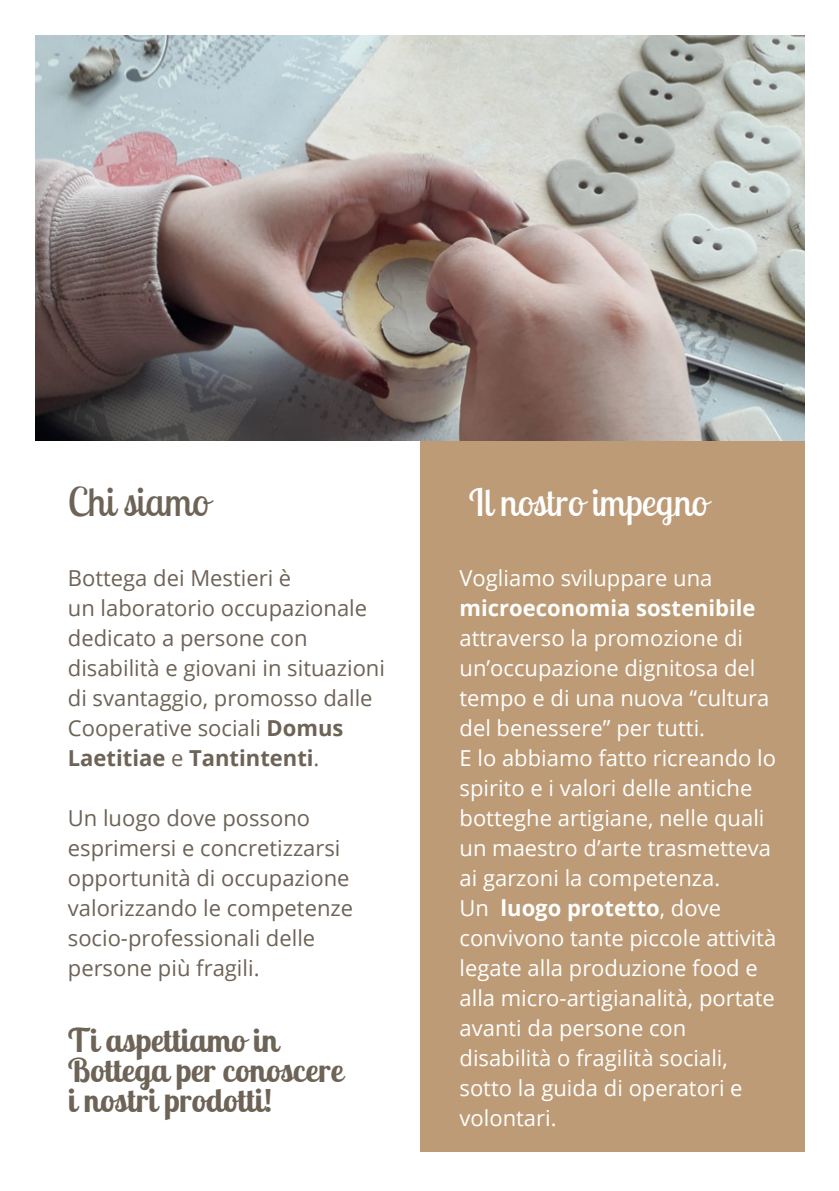
<style>
.page{position:relative;width:839px;height:1191px;background:#fff}
.page>*{position:absolute;margin:0;border:0;box-sizing:border-box;transform-origin:0 0}
.t1{font:39.6px "Lobster Two";color:#6d6357}
.t2{font:37.6px "Lobster Two";color:#fff}
.t3{font:700 32.8px/30px "Lobster Two";color:#6d6357}
.t4{font:22px/30px "Open Sans";color:#fff}
.t5{font:22px/30px "Open Sans";color:#6d6357}
.s1{font-weight:700}
</style>
<div class="page">
<div style="left:420px;top:440px;width:384px;height:712px;background:#bd9b76"></div>
<img style="left:35px;top:35px;width:769px;height:405px">
<p class="t1" style="left:68px;top:476px;width:142px">Chi siamo</p>
<p class="t2" style="left:469px;top:478px;width:240px">Il nostro impegno</p>
<h1 class="t5" style="left:68px;top:563px;width:225px">Bottega dei Mestieri è</h1>
<p class="t5" style="left:68px;top:593px;width:318px">un laboratorio occupazionale dedicato a persone con disabilità e giovani in situazioni di svantaggio, promosso dalle<br>Cooperative sociali <span class="s1">Domus<br>Laetitiae</span> e <span class="s1">Tantintenti</span>.</p>
<p class="t5" style="left:68px;top:803px;width:287px">Un luogo dove possono esprimersi e concretizzarsi opportunità di occupazione valorizzando le competenze socio-professionali delle persone più fragili.</p>
<p class="t3" style="left:68px;top:1024px;width:276px">Ti aspettiamo in<br>Bottega per conoscere i nostri prodotti!</p>
<p class="t4" style="left:459px;top:563px;width:311px">Vogliamo sviluppare una <span class="s1">microeconomia sostenibile </span>attraverso la promozione di un’occupazione dignitosa del tempo e di una nuova “cultura del benessere” per tutti.</p>
<h2 class="t4" style="left:459px;top:743px;width:318px">E lo abbiamo fatto ricreando lo spirito e i valori delle antiche botteghe artigiane, nelle quali un maestro d’arte trasmetteva ai garzoni la competenza.</h2>
<h1 class="t4" style="left:459px;top:893px;width:318px">Un <span class="s1">luogo protetto</span>, dove convivono tante piccole attività legate alla produzione food e alla micro-artigianalità, portate avanti da persone con disabilità o fragilità sociali, sotto la guida di operatori e volontari.</h1>
</div>
